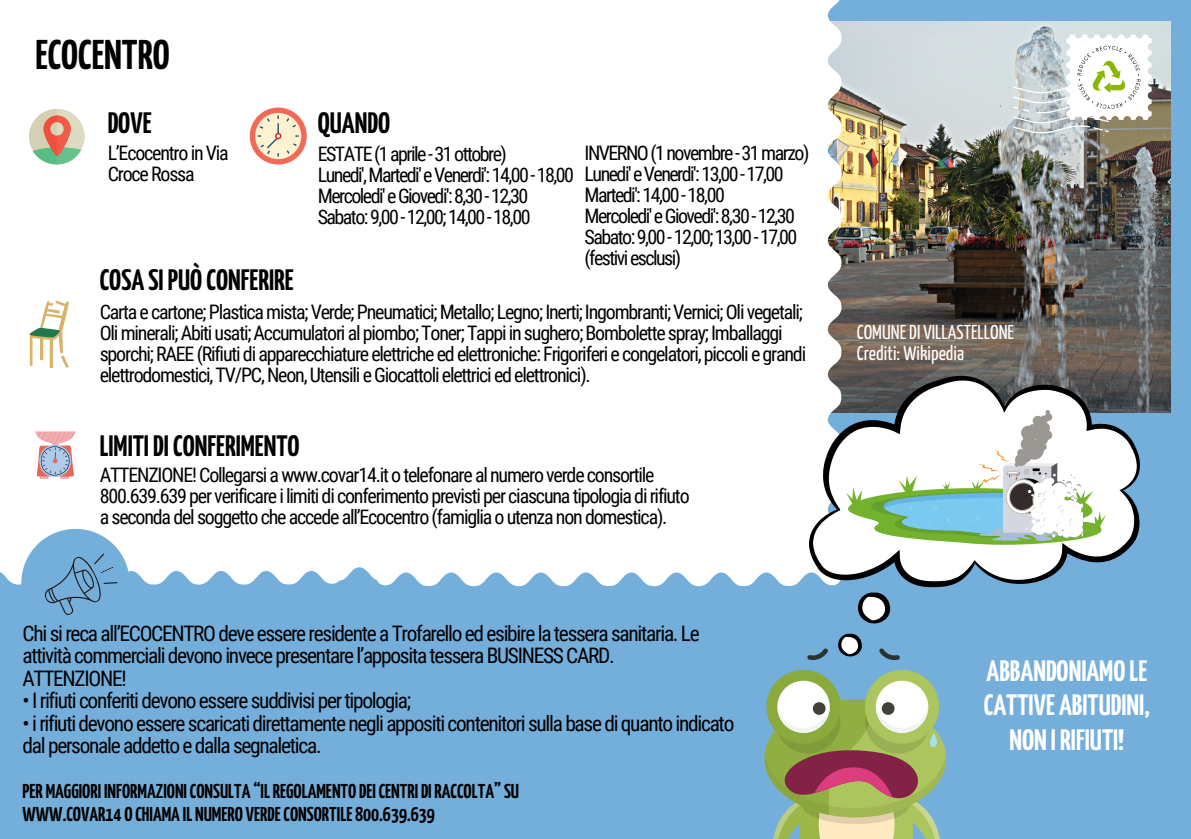
<style>
.page{position:relative;width:1191px;height:839px;background:#fff}
.page>*{position:absolute;margin:0;border:0;box-sizing:border-box;transform-origin:0 0}
.t1{font:700 41.4px "Yanone Kaffeesatz";color:#000}
.t2{font:700 29.4px "Yanone Kaffeesatz";color:#000}
.t3{font:700 29.4px/34.4px "Yanone Kaffeesatz";color:#fff;text-align:center}
.t4{font:21.4px/22.4px "Roboto Condensed";letter-spacing:-.06em;color:#000}
.t5{font:20px/21px "Roboto Condensed";letter-spacing:-.06em;color:#000}
.t6{font:700 20px/22.4px "Yanone Kaffeesatz";color:#000}
.t7{font:20px/21px "Yanone Kaffeesatz";color:#fff}
</style>
<div class="page">
<div style="left:0;top:0;width:1191px;height:838px;background:#74aedb"></div>
<img style="left:842px;top:22px;width:328px;height:390px">
<div style="left:378px;top:0;width:464px;height:587px;background:#fff"></div>
<svg style="left:858px;top:592px;width:32px;height:31px"></svg>
<svg style="left:838px;top:633px;width:24px;height:23px"></svg>
<svg style="left:809px;top:376px;width:331px;height:211px;fill:#fff"></svg>
<svg style="left:879px;top:648px;width:21px;height:12px"></svg>
<svg style="left:807px;top:648px;width:21px;height:12px"></svg>
<svg style="left:765px;top:670px;width:182px;height:168px"></svg>
<div style="left:0;top:0;width:338px;height:585px;background:#fff"></div>
<svg style="left:29px;top:109px;width:55px;height:55px;background:#d0bfa6"></svg>
<div style="left:148px;top:0;width:468px;height:582px;background:#fff"></div>
<div style="left:250px;top:107px;width:57px;height:57px;background:#f36856;border-radius:50%"></div>
<div style="left:255px;top:113px;width:46px;height:46px;background:#fef2d0;border-radius:50%"></div>
<svg style="left:258px;top:115px;width:41px;height:41px"></svg>
<hr style="left:50px;top:339px;width:3px;height:29px;background:#dbb26a">
<svg style="left:28px;top:300px;width:41px;height:67px;background:#e5e1cb"></svg>
<svg style="left:35px;top:431px;width:41px;height:48px;background:#d0bbc6"></svg>
<div style="left:21px;top:529px;width:109px;height:108px;background:#74aedb;border-radius:50%"></div>
<svg style="left:1013px;top:35px;width:139px;height:98px;background:#d6dad5"></svg>
<svg style="left:44px;top:553px;width:74px;height:62px"></svg>
<svg style="left:846px;top:410px;width:260px;height:134px;background:#ccddd4"></svg>
<h1 class="t1" style="left:35px;top:38px;width:136px">ECOCENTRO</h1>
<h2 class="t2" style="left:108px;top:112px;width:45px">DOVE</h2>
<h2 class="t2" style="left:318px;top:112px;width:74px">QUANDO</h2>
<p class="t5" style="left:318px;top:144px;width:258px">ESTATE(1aprile-31ottobre)<br>Lunedi',Martedi'eVenerdi':14,00-18,00<br>Mercoledi'eGiovedi':8,30-12,30<br>Sabato:9,00-12,00;14,00-18,00</p>
<h2 class="t2" style="left:100px;top:268px;width:196px">COSA SIPUÒ CONFERIRE</h2>
<p class="t5" style="left:100px;top:301px;width:708px">Carta e cartone; Plastica mista; Verde; Pneumatici; Metallo; Legno; Inerti; Ingombranti; Vernici; Oli vegetali; Oli minerali; Abiti usati; Accumulatori al piombo; Toner; Tappi in sughero; Bombolette spray; Imballaggi sporchi; RAEE (Rifiuti di apparecchiature elettriche ed elettroniche: Frigoriferi e congelatori, piccoli e grandi elettrodomestici, TV/PC, Neon, Utensili e Giocattoli elettrici ed elettronici).</p>
<p class="t5" style="left:585px;top:143px;width:226px">INVERNO(1novembre-31marzo)<br>Lunedi'eVenerdi':13,00-17,00<br>Martedi':14,00-18,00<br>Mercoledi'eGiovedi':8,30-12,30<br>Sabato:9,00-12,00;13,00-17,00 (festiviesclusi)</p>
<p class="t5" style="left:108px;top:143px;width:123px">L’Ecocentro in Via<br>Croce Rossa</p>
<h2 class="t2" style="left:100px;top:434px;width:201px">LIMITIDICONFERIMENTO</h2>
<p class="t5" style="left:100px;top:465px;width:591px">ATTENZIONE! Collegarsi a www.covar14.it o telefonare al numero verde consortile<br>800.639.639 per verificare i limiti di conferimento previsti per ciascuna tipologia di rifiuto a seconda del soggetto che accede all’Ecocentro (famiglia o utenza non domestica).</p>
<p class="t4" style="left:23px;top:622px;width:679px">Chi si reca all’ECOCENTRO deve essere residente a Trofarello ed esibire la tessera sanitaria. Le attività commerciali devono invece presentare l’apposita tessera BUSINESS CARD.<br>ATTENZIONE!</p>
<p class="t4" style="left:23px;top:689px;width:390px">• I rifiuti conferiti devono essere suddivisi per tipologia;</p>
<p class="t4" style="left:23px;top:712px;width:713px">• i rifiuti devono essere scaricati direttamente negli appositi contenitori sulla base di quanto indicato dal personale addetto e dalla segnaletica.</p>
<p class="t6" style="left:23px;top:781px;width:498px">PER MAGGIORI INFORMAZIONICONSULTA “ILREGOLAMENTO DEICENTRIDIRACCOLTA”SU<br>WWW.COVAR14 O CHIAMA IL NUMERO VERDECONSORTILE 800.639.639</p>
<p class="t7" style="left:857px;top:323px;width:159px">COMUNE DI VILLASTELLONE<br>Crediti: Wikipedia</p>
<h2 class="t3" style="left:984px;top:655px;width:168px">ABBANDONIAMO LE<br>CATTIVE ABITUDINI,<br>NON IRIFIUTI!</h2>
</div>
